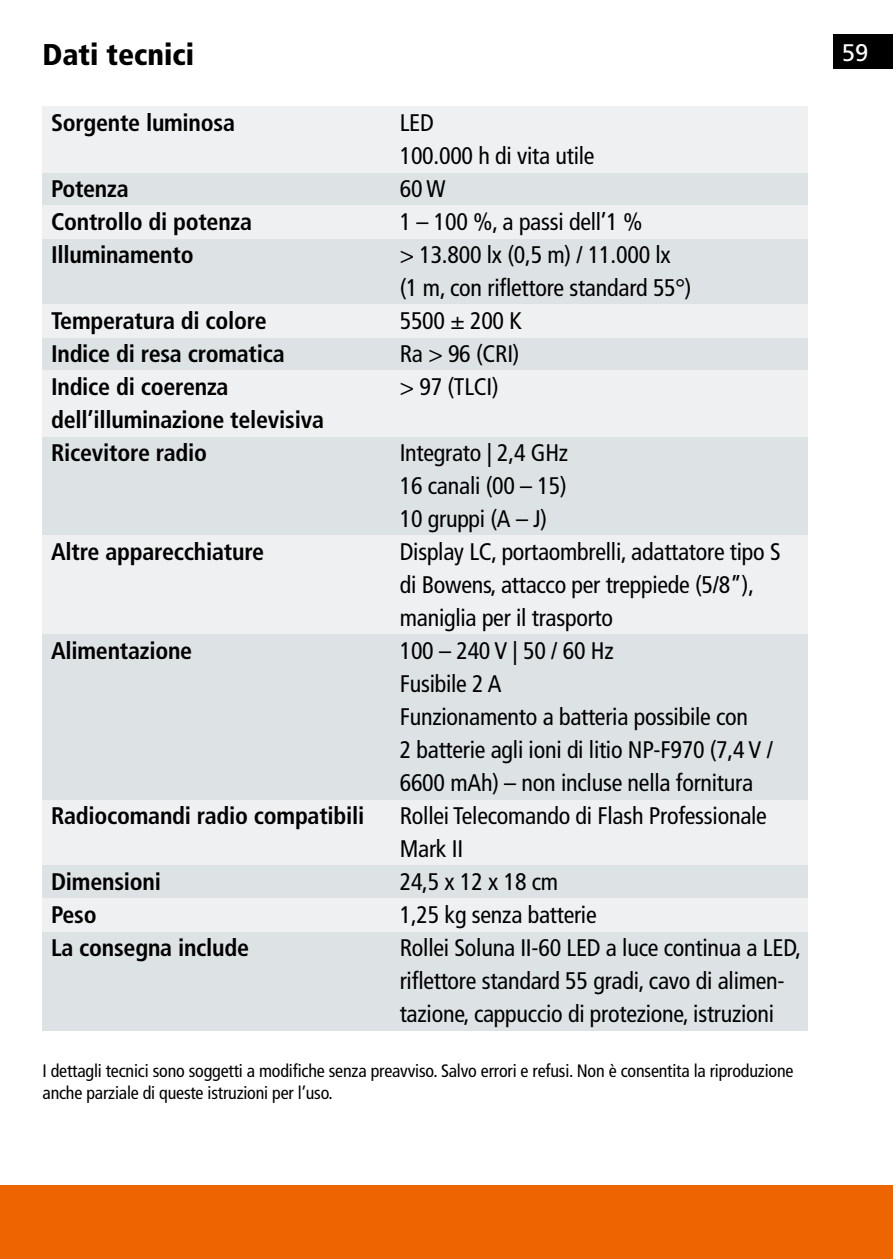
<style>
.page{position:relative;width:893px;height:1259px;background:#fff}
.page>*{position:absolute;margin:0;border:0;box-sizing:border-box;transform-origin:0 0}
.t1{font:900 condensed 30px "Frutiger LT";color:#000}
.t2{font:condensed 24px/33px "Frutiger LT";letter-spacing:-.01em;color:#000}
.t3{font:700 condensed 24px/33px "Frutiger LT";letter-spacing:-.01em;color:#000}
.t4{font:24px "Frutiger LT";color:#fff}
.t5{font:condensed 18px/21.6px "Frutiger LT";letter-spacing:-.01em;color:#000}
</style>
<div class="page">
<div style="left:833px;top:35px;width:60px;height:34px;background:#000"></div>
<div style="left:0;top:1184px;width:893px;height:75px;background:#ec6500"></div>
<div style="left:43px;top:172px;width:765px;height:33px;background:#dde2e5"></div>
<div style="left:43px;top:337px;width:765px;height:33px;background:#dde2e5"></div>
<div style="left:43px;top:436px;width:765px;height:99px;background:#dde2e5"></div>
<div style="left:43px;top:535px;width:765px;height:99px;background:#eef0f2"></div>
<div style="left:43px;top:238px;width:765px;height:66px;background:#dde2e5"></div>
<div style="left:43px;top:799px;width:765px;height:66px;background:#eef0f2"></div>
<div style="left:43px;top:205px;width:765px;height:33px;background:#eef0f2"></div>
<div style="left:43px;top:865px;width:765px;height:33px;background:#dde2e5"></div>
<div style="left:43px;top:931px;width:765px;height:99px;background:#dde2e5"></div>
<div style="left:43px;top:898px;width:765px;height:33px;background:#eef0f2"></div>
<div style="left:43px;top:304px;width:765px;height:33px;background:#eef0f2"></div>
<div style="left:43px;top:370px;width:765px;height:66px;background:#eef0f2"></div>
<div style="left:43px;top:634px;width:765px;height:165px;background:#dde2e5"></div>
<div style="left:43px;top:106px;width:765px;height:66px;background:#eef0f2"></div>
<p class="t1" style="left:43px;top:37px;width:153px">Dati tecnici</p>
<p class="t4" style="left:842px;top:38px;width:28px">59</p>
<p class="t3" style="left:51px;top:106px;width:186px">Sorgente luminosa</p>
<p class="t2" style="left:400px;top:106px;width:196px">LED<br>100.000 h di vita utile</p>
<p class="t3" style="left:51px;top:172px;width:79px">Potenza</p>
<p class="t2" style="left:400px;top:172px;width:47px">60 W</p>
<p class="t3" style="left:51px;top:205px;width:203px">Controllo di potenza</p>
<p class="t2" style="left:400px;top:205px;width:245px">1 – 100 %, a passi dell’1 %</p>
<p class="t3" style="left:51px;top:238px;width:144px">Illuminamento</p>
<p class="t2" style="left:400px;top:238px;width:293px">&gt; 13.800 lx (0,5 m) / 11.000 lx (1 m, con riflettore standard 55°)</p>
<p class="t3" style="left:51px;top:304px;width:217px">Temperatura di colore</p>
<p class="t2" style="left:400px;top:304px;width:124px">5500 ± 200 K</p>
<p class="t3" style="left:51px;top:337px;width:235px">Indice di resa cromatica</p>
<p class="t2" style="left:400px;top:337px;width:121px">Ra &gt; 96 (CRI)</p>
<p class="t3" style="left:51px;top:370px;width:179px">Indice di coerenza</p>
<p class="t2" style="left:400px;top:370px;width:101px">&gt; 97 (TLCI)</p>
<p class="t3" style="left:51px;top:403px;width:275px">dell’illuminazione televisiva<br>Ricevitore radio</p>
<p class="t2" style="left:400px;top:436px;width:170px;text-align:justify">Integrato | 2,4 GHz 16 canali (00 – 15)<br>10 gruppi (A – J)</p>
<p class="t3" style="left:51px;top:535px;width:215px">Altre apparecchiature</p>
<p class="t2" style="left:400px;top:535px;width:382px">Display LC, portaombrelli, adattatore tipo S di Bowens, attacco per treppiede (5/8”), maniglia per il trasporto</p>
<p class="t3" style="left:51px;top:634px;width:143px">Alimentazione</p>
<p class="t2" style="left:400px;top:634px;width:375px">100 – 240 V | 50 / 60 Hz<br>Fusibile 2 A<br>Funzionamento a batteria possibile con<br>2 batterie agli ioni di litio NP-F970 (7,4 V /<br>6600 mAh) – non incluse nella fornitura</p>
<p class="t3" style="left:51px;top:799px;width:315px">Radiocomandi radio compatibili</p>
<p class="t2" style="left:400px;top:799px;width:369px">Rollei Telecomando di Flash Professionale<br>Mark II</p>
<p class="t3" style="left:51px;top:865px;width:111px">Dimensioni</p>
<p class="t2" style="left:400px;top:865px;width:160px">24,5 x 12 x 18 cm</p>
<p class="t3" style="left:51px;top:898px;width:47px">Peso</p>
<p class="t2" style="left:400px;top:898px;width:198px">1,25 kg senza batterie</p>
<p class="t3" style="left:51px;top:931px;width:199px">La consegna include</p>
<p class="t2" style="left:400px;top:931px;width:403px">Rollei Soluna II-60 LED a luce continua a LED, riflettore standard 55 gradi, cavo di alimen&shy;tazione, cappuccio di protezione, istruzioni</p>
<p class="t5" style="left:43px;top:1060px;width:752px">I dettagli tecnici sono soggetti a modifiche senza preavviso. Salvo errori e refusi. Non è consentita la riproduzione anche parziale di queste istruzioni per l’uso.</p>
</div>
